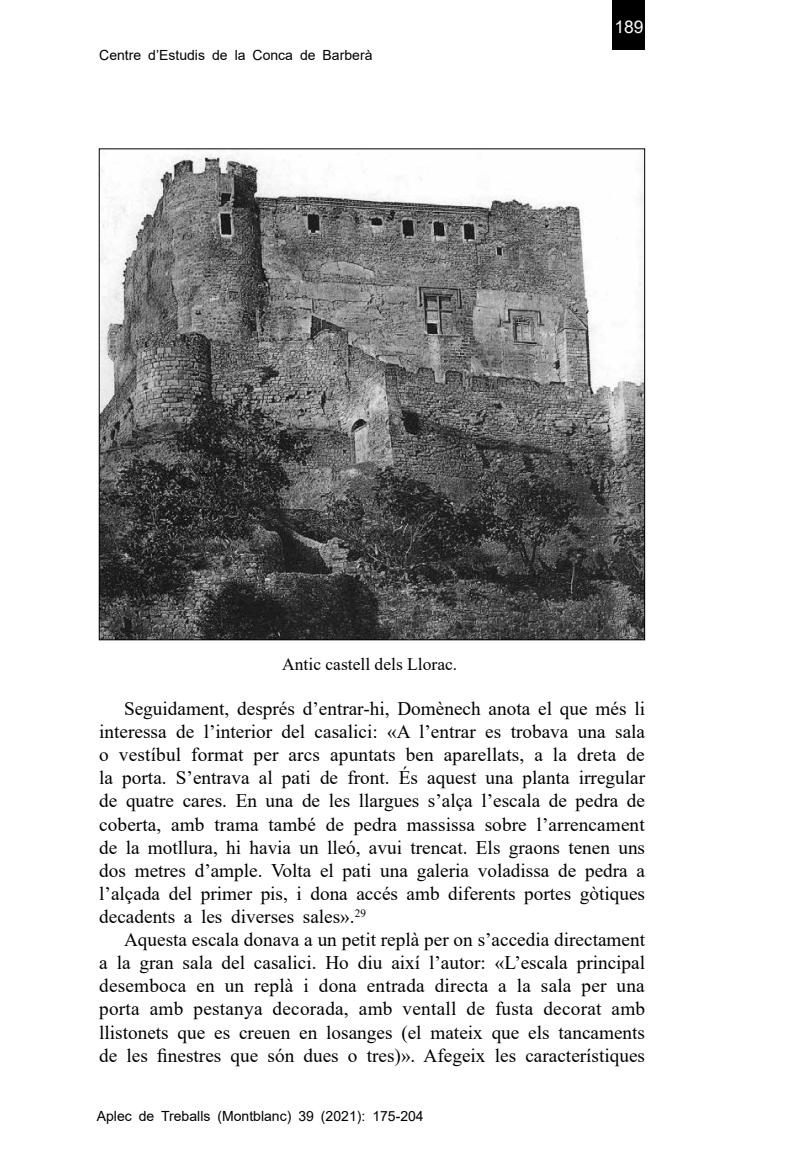
<style>
.page{position:relative;width:794px;height:1166px;background:#fff}
.page>*{position:absolute;margin:0;border:0;box-sizing:border-box;transform-origin:0 0}
.t1{font:19.25px/23.1px "Times New Roman";color:#000;text-align:justify}
.t2{font:17.5px "Times New Roman";color:#000}
.t3{font:17.5px "Arial";color:#fff}
.t4{font:14px "Arial";color:#000}
</style>
<div class="page">
<div style="left:613px;top:0;width:32px;height:50px;background:#000"></div>
<img style="left:101px;top:153px;width:542px;height:485px">
<p class="t4" style="left:99px;top:45px;width:275px">Centre d’Estudis de la Conca de Barberà</p>
<p class="t3" style="left:614px;top:14px;width:31px">189</p>
<p class="t2" style="left:282px;top:652px;width:176px">Antic castell dels Llorac.</p>
<p class="t1" style="left:99px;top:696px;width:547px;text-indent:25px">Seguidament, després d’entrar-hi, Domènech anota el que més li interessa de l’interior del casalici: «A l’entrar es trobava una sala o vestíbul format per arcs apuntats ben aparellats, a la dreta de la porta. S’entrava al pati de front. És aquest una planta irregular de quatre cares. En una de les llargues s’alça l’escala de pedra de coberta, amb trama també de pedra massissa sobre l’arrencament de la motllura, hi havia un lleó, avui trencat. Els graons tenen uns dos metres d’ample. Volta el pati una galeria voladissa de pedra a l’alçada del primer pis, i dona accés amb diferents portes gòtiques decadents a les diverses sales».<sup>29</sup></p>
<p class="t1" style="left:99px;top:927px;width:547px;text-indent:25px">Aquesta escala donava a un petit replà per on s’accedia directament a la gran sala del casalici. Ho diu així l’autor: «L’escala principal desemboca en un replà i dona entrada directa a la sala per una porta amb pestanya decorada, amb ventall de fusta decorat amb llistonets que es creuen en losanges (el mateix que els tancaments de les finestres que són dues o tres)». Afegeix les característiques</p>
<p class="t4" style="left:97px;top:1106px;width:328px">Aplec de Treballs (Montblanc) 39 (2021): 175-204</p>
</div>
